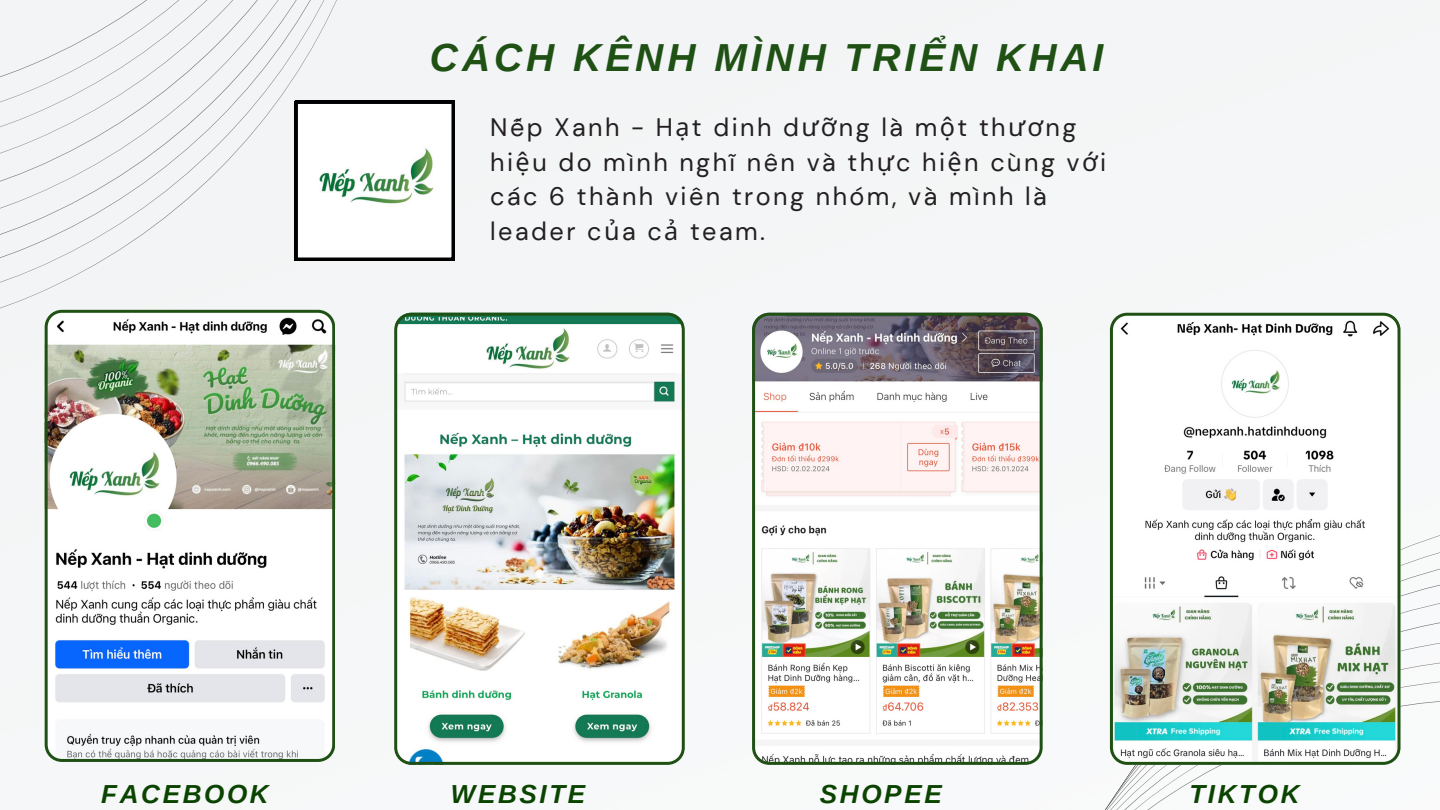
<style>
.page{position:relative;width:1440px;height:810px;background:#fff}
.page>*{position:absolute;margin:0;border:0;box-sizing:border-box;transform-origin:0 0}
.t1{font:italic 700 39.1px "Arimo";letter-spacing:.1em;color:#1f5014}
.t2{font:italic 700 26.1px "Arimo";letter-spacing:.1em;color:#0a4400}
.t3{font:25.2px/34.5px "DM Sans";letter-spacing:.1em;color:#231f20}
.s1{font-family:"Noto Sans"}
</style>
<div class="page">
<div style="left:0;top:0;width:1440px;height:753px;background:#f4f5f6"></div>
<svg style="left:980px;top:281px;width:460px;height:529px"></svg>
<div style="left:0;top:0;width:389px;height:342px;background:#f2f4f5"></div>
<svg style="left:295px;top:101px;width:159px;height:160px"></svg>
<svg style="left:45px;top:310px;width:290px;height:452px"></svg>
<img style="left:394px;top:313px;width:290px;height:452px">
<img style="left:752px;top:313px;width:290px;height:452px">
<svg style="left:1110px;top:313px;width:290px;height:452px"></svg>
<h2 class="t1" style="left:430px;top:36px;width:675px">CÁCH KÊNH MÌNH TRIỂN KHAI</h2>
<h1 class="t3" style="left:490px;top:111px;width:618px">Nếp Xanh - H<span class="s1">ạ</span>t dinh d<span class="s1">ưỡ</span>ng là m<span class="s1">ộ</span>t th<span class="s1">ươ</span>ng hi<span class="s1">ệ</span>u do mình nghĩ nên và th<span class="s1">ự</span>c hi<span class="s1">ệ</span>n cùng v<span class="s1">ớ</span>i các 6 thành viên trong nhóm, và mình là leader c<span class="s1">ủ</span>a c<span class="s1">ả</span> team.</h1>
<p class="t2" style="left:101px;top:779px;width:169px">FACEBOOK</p>
<p class="t2" style="left:451px;top:779px;width:136px">WEBSITE</p>
<p class="t2" style="left:820px;top:779px;width:123px">SHOPEE</p>
<h2 class="t2" style="left:1189px;top:779px;width:112px">TIKTOK</h2>
</div>
